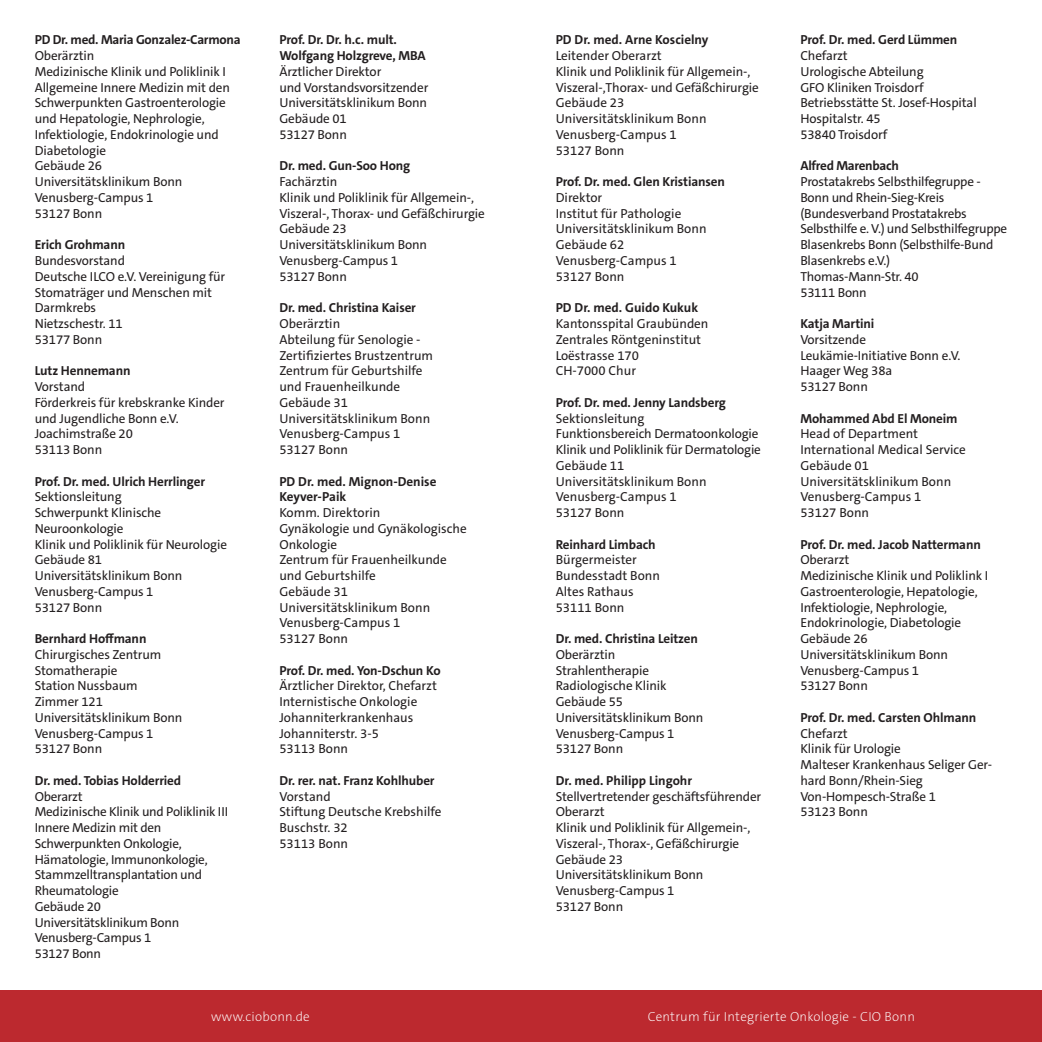
<style>
.page{position:relative;width:1042px;height:1042px;background:#fff}
.page>*{position:absolute;margin:0;border:0;box-sizing:border-box;transform-origin:0 0}
.t1{font:13.12px/15.8px "The Sans C5";letter-spacing:-.01em;color:#231f20}
.t2{font:700 13.12px/15.8px "The Sans C5";letter-spacing:-.01em;color:#231f20}
.t3{font:200 13.12px "The Sans Os F";letter-spacing:.02em;color:#fff}
</style>
<div class="page">
<div style="left:0;top:990px;width:1042px;height:52px;background:#bc292f"></div>
<p class="t2" style="left:35px;top:32px;width:207px">PD Dr. med. Maria Gonzalez-Carmona</p>
<p class="t1" style="left:35px;top:48px;width:197px">Oberärztin<br>Medizinische Klinik und Poliklinik I<br>Allgemeine Innere Medizin mit den<br>Schwerpunkten Gastroenterologie und Hepatologie, Nephrologie,<br>Infektiologie, Endokrinologie und<br>Diabetologie<br>Gebäude 26<br>Universitätsklinikum Bonn<br>Venusberg-Campus 1<br>53127 Bonn</p>
<p class="t2" style="left:35px;top:237px;width:92px">Erich Grohmann</p>
<p class="t1" style="left:35px;top:253px;width:192px">Bundesvorstand<br>Deutsche ILCO e.V. Vereinigung für<br>Stomaträger und Menschen mit<br>Darmkrebs<br>Nietzschestr. 11<br>53177 Bonn</p>
<p class="t2" style="left:35px;top:363px;width:97px">Lutz Hennemann</p>
<p class="t1" style="left:35px;top:379px;width:191px">Vorstand<br>Förderkreis für krebskranke Kinder und Jugendliche Bonn e.V.<br>Joachimstraße 20<br>53113 Bonn</p>
<p class="t2" style="left:35px;top:473px;width:172px">Prof. Dr. med. Ulrich Herrlinger</p>
<p class="t1" style="left:35px;top:489px;width:194px">Sektionsleitung<br>Schwerpunkt Klinische<br>Neuroonkologie<br>Klinik und Poliklinik für Neurologie<br>Gebäude 81<br>Universitätsklinikum Bonn<br>Venusberg-Campus 1<br>53127 Bonn</p>
<p class="t2" style="left:35px;top:631px;width:113px">Bernhard Hoffmann</p>
<p class="t1" style="left:35px;top:646px;width:149px">Chirurgisches Zentrum<br>Stomatherapie<br>Station Nussbaum<br>Zimmer 121<br>Universitätsklinikum Bonn<br>Venusberg-Campus 1<br>53127 Bonn</p>
<p class="t2" style="left:35px;top:772px;width:148px">Dr. med. Tobias Holderried</p>
<p class="t1" style="left:35px;top:788px;width:195px">Oberarzt<br>Medizinische Klinik und Poliklinik III<br>Innere Medizin mit den<br>Schwerpunkten Onkologie,<br>Hämatologie, Immunonkologie,<br>Stammzelltransplantation und<br>Rheumatologie<br>Gebäude 20<br>Universitätsklinikum Bonn<br>Venusberg-Campus 1<br>53127 Bonn</p>
<p class="t2" style="left:279px;top:32px;width:148px">Prof. Dr. Dr. h.c. mult.<br>Wolfgang Holzgreve, MBA</p>
<p class="t1" style="left:279px;top:64px;width:150px">Ärztlicher Direktor<br>und Vorstandsvorsitzender<br>Universitätsklinikum Bonn<br>Gebäude 01<br>53127 Bonn</p>
<p class="t2" style="left:279px;top:158px;width:132px">Dr. med. Gun-Soo Hong</p>
<p class="t1" style="left:279px;top:174px;width:207px">Fachärztin<br>Klinik und Poliklinik für Allgemein-,<br>Viszeral-, Thorax- und Gefäßchirurgie<br>Gebäude 23<br>Universitätsklinikum Bonn<br>Venusberg-Campus 1<br>53127 Bonn</p>
<p class="t2" style="left:279px;top:300px;width:138px">Dr. med. Christina Kaiser</p>
<p class="t1" style="left:279px;top:316px;width:155px">Oberärztin<br>Abteilung für Senologie -<br>Zertifiziertes Brustzentrum<br>Zentrum für Geburtshilfe und Frauenheilkunde<br>Gebäude 31<br>Universitätsklinikum Bonn<br>Venusberg-Campus 1<br>53127 Bonn</p>
<p class="t2" style="left:279px;top:473px;width:159px">PD Dr. med. Mignon-Denise<br>Keyver-Paik</p>
<p class="t1" style="left:279px;top:505px;width:189px">Komm. Direktorin<br>Gynäkologie und Gynäkologische<br>Onkologie<br>Zentrum für Frauenheilkunde und Geburtshilfe<br>Gebäude 31<br>Universitätsklinikum Bonn<br>Venusberg-Campus 1<br>53127 Bonn</p>
<p class="t2" style="left:279px;top:662px;width:163px">Prof. Dr. med. Yon-Dschun Ko</p>
<p class="t1" style="left:279px;top:678px;width:159px">Ärztlicher Direktor, Chefarzt<br>Internistische Onkologie<br>Johanniterkrankenhaus<br>Johanniterstr. 3-5<br>53113 Bonn</p>
<p class="t2" style="left:279px;top:772px;width:157px">Dr. rer. nat. Franz Kohlhuber</p>
<p class="t1" style="left:279px;top:788px;width:164px">Vorstand<br>Stiftung Deutsche Krebshilfe<br>Buschstr. 32<br>53113 Bonn</p>
<p class="t2" style="left:556px;top:32px;width:154px">PD Dr. med. Arne Koscielny</p>
<p class="t1" style="left:556px;top:48px;width:205px">Leitender Oberarzt<br>Klinik und Poliklinik für Allgemein-,<br>Viszeral-,Thorax- und Gefäßchirurgie<br>Gebäude 23<br>Universitätsklinikum Bonn<br>Venusberg-Campus 1<br>53127 Bonn</p>
<p class="t2" style="left:556px;top:174px;width:171px">Prof. Dr. med. Glen Kristiansen</p>
<p class="t1" style="left:556px;top:190px;width:152px">Direktor<br>Institut für Pathologie<br>Universitätsklinikum Bonn<br>Gebäude 62<br>Venusberg-Campus 1<br>53127 Bonn</p>
<p class="t2" style="left:556px;top:300px;width:144px">PD Dr. med. Guido Kukuk</p>
<p class="t1" style="left:556px;top:316px;width:154px">Kantonsspital Graubünden<br>Zentrales Röntgeninstitut<br>Loëstrasse 170<br>CH-7000 Chur</p>
<p class="t2" style="left:556px;top:394px;width:172px">Prof. Dr. med. Jenny Landsberg</p>
<p class="t1" style="left:556px;top:410px;width:207px">Sektionsleitung<br>Funktionsbereich Dermatoonkologie<br>Klinik und Poliklinik für Dermatologie<br>Gebäude 11<br>Universitätsklinikum Bonn<br>Venusberg-Campus 1<br>53127 Bonn</p>
<p class="t2" style="left:556px;top:536px;width:101px">Reinhard Limbach</p>
<p class="t1" style="left:556px;top:552px;width:106px">Bürgermeister<br>Bundesstadt Bonn<br>Altes Rathaus<br>53111 Bonn</p>
<p class="t2" style="left:556px;top:631px;width:144px">Dr. med. Christina Leitzen</p>
<p class="t1" style="left:556px;top:646px;width:149px">Oberärztin<br>Strahlentherapie<br>Radiologische Klinik<br>Gebäude 55<br>Universitätsklinikum Bonn<br>Venusberg-Campus 1<br>53127 Bonn</p>
<p class="t2" style="left:556px;top:772px;width:138px">Dr. med. Philipp Lingohr</p>
<p class="t1" style="left:556px;top:788px;width:207px">Stellvertretender geschäftsführender<br>Oberarzt<br>Klinik und Poliklinik für Allgemein-,<br>Viszeral-, Thorax-, Gefäßchirurgie<br>Gebäude 23<br>Universitätsklinikum Bonn<br>Venusberg-Campus 1<br>53127 Bonn</p>
<p class="t2" style="left:800px;top:32px;width:158px">Prof. Dr. med. Gerd Lümmen</p>
<p class="t1" style="left:800px;top:48px;width:178px">Chefarzt<br>Urologische Abteilung<br>GFO Kliniken Troisdorf<br>Betriebsstätte St. Josef-Hospital<br>Hospitalstr. 45<br>53840 Troisdorf</p>
<p class="t2" style="left:800px;top:158px;width:100px">Alfred Marenbach</p>
<p class="t1" style="left:800px;top:174px;width:208px">Prostatakrebs Selbsthilfegruppe -<br>Bonn und Rhein-Sieg-Kreis (Bundesverband Prostatakrebs<br>Selbsthilfe e. V.) und Selbsthilfegruppe<br>Blasenkrebs Bonn (Selbsthilfe-Bund<br>Blasenkrebs e.V.)<br>Thomas-Mann-Str. 40<br>53111 Bonn</p>
<p class="t2" style="left:800px;top:316px;width:75px">Katja Martini</p>
<p class="t1" style="left:800px;top:331px;width:162px">Vorsitzende<br>Leukämie-Initiative Bonn e.V.<br>Haager Weg 38a<br>53127 Bonn</p>
<p class="t2" style="left:800px;top:410px;width:159px">Mohammed Abd El Moneim</p>
<p class="t1" style="left:800px;top:426px;width:167px">Head of Department<br>International Medical Service<br>Gebäude 01<br>Universitätsklinikum Bonn<br>Venusberg-Campus 1<br>53127 Bonn</p>
<p class="t2" style="left:800px;top:536px;width:182px">Prof. Dr. med. Jacob Nattermann</p>
<p class="t1" style="left:800px;top:552px;width:189px">Oberarzt<br>Medizinische Klinik und Poliklink I<br>Gastroenterologie, Hepatologie,<br>Infektiologie, Nephrologie,<br>Endokrinologie, Diabetologie<br>Gebäude 26<br>Universitätsklinikum Bonn<br>Venusberg-Campus 1<br>53127 Bonn</p>
<p class="t2" style="left:800px;top:709px;width:177px">Prof. Dr. med. Carsten Ohlmann</p>
<p class="t1" style="left:800px;top:725px;width:193px">Chefarzt<br>Klinik für Urologie<br>Malteser Krankenhaus Seliger Ger&shy;hard Bonn/Rhein-Sieg<br>Von-Hompesch-Straße 1<br>53123 Bonn</p>
<p class="t3" style="left:211px;top:1008px;width:100px">www.ciobonn.de</p>
<p class="t3" style="left:648px;top:1008px;width:269px">Centrum für Integrierte Onkologie - CIO Bonn</p>
</div>
